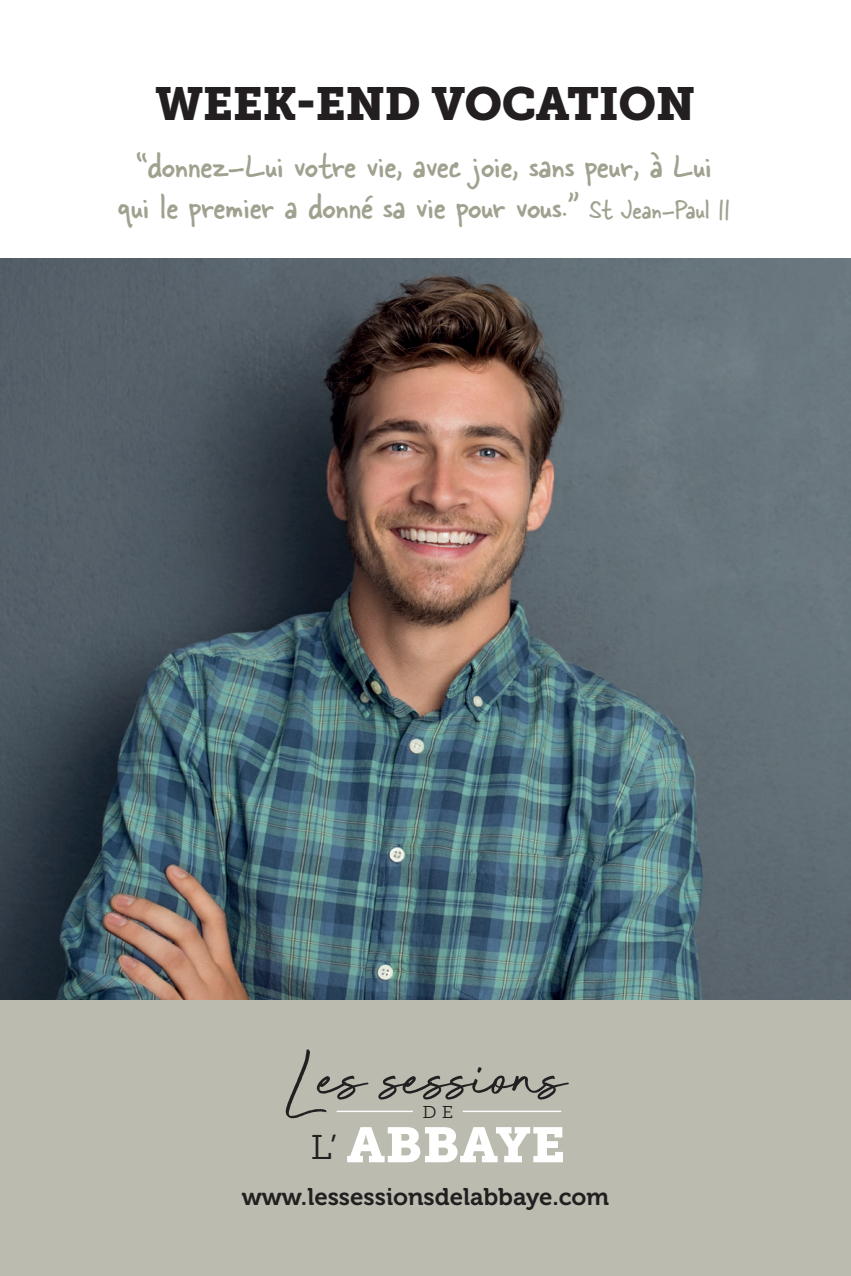
<style>
.page{position:relative;width:851px;height:1276px;background:#fff}
.page>*{position:absolute;margin:0;border:0;box-sizing:border-box;transform-origin:0 0}
.t1{font:88.5px "Beyond Infinity";letter-spacing:-.025em;color:#231f20}
.t2{font:49.2px "Museo Slab 900";color:#fff;scale:1.07 1}
.t3{font:46.2px "Museo Slab 900";letter-spacing:-.01em;color:#231f20}
.t4{font:39px/40.5px "Skippy Sharp";color:#a1a190;text-align:center}
.t5{font:24px "Museo 700";color:#231f20}
.t6{font:17.1px "Museo Slab 300";color:#231f20;scale:1.07 1}
.s1{font-size:30px}
.s2{font-family:"Museo Slab 300";font-size:34.2px;color:#231f20}
</style>
<div class="page">
<div style="left:0;top:961px;width:850px;height:315px;background:#bbbbb0"></div>
<img style="left:0;top:259px;width:850px;height:740px">
<hr style="left:336px;top:1110px;width:77px;height:2px;background:#fff">
<hr style="left:463px;top:1110px;width:98px;height:2px;background:#fff">
<p class="t3" style="left:155px;top:77px;width:541px">WEEK-END VOCATION</p>
<p class="t4" style="left:118px;top:145px;width:614px">“donnez-Lui votre vie, avec joie, sans peur, à Lui qui le premier a donné sa vie pour vous.” <span class="s1">St Jean-Paul II</span></p>
<h1 class="t1" style="left:284px;top:1031px;width:283px">Les sessions</h1>
<p class="t6" style="left:422px;top:1102px;width:30px">D E</p>
<p class="t2" style="left:310px;top:1116px;width:240px"><span class="s2">L’</span> ABBAYE</p>
<p class="t5" style="left:242px;top:1183px;width:369px">www.lessessionsdelabbaye.com</p>
</div>
